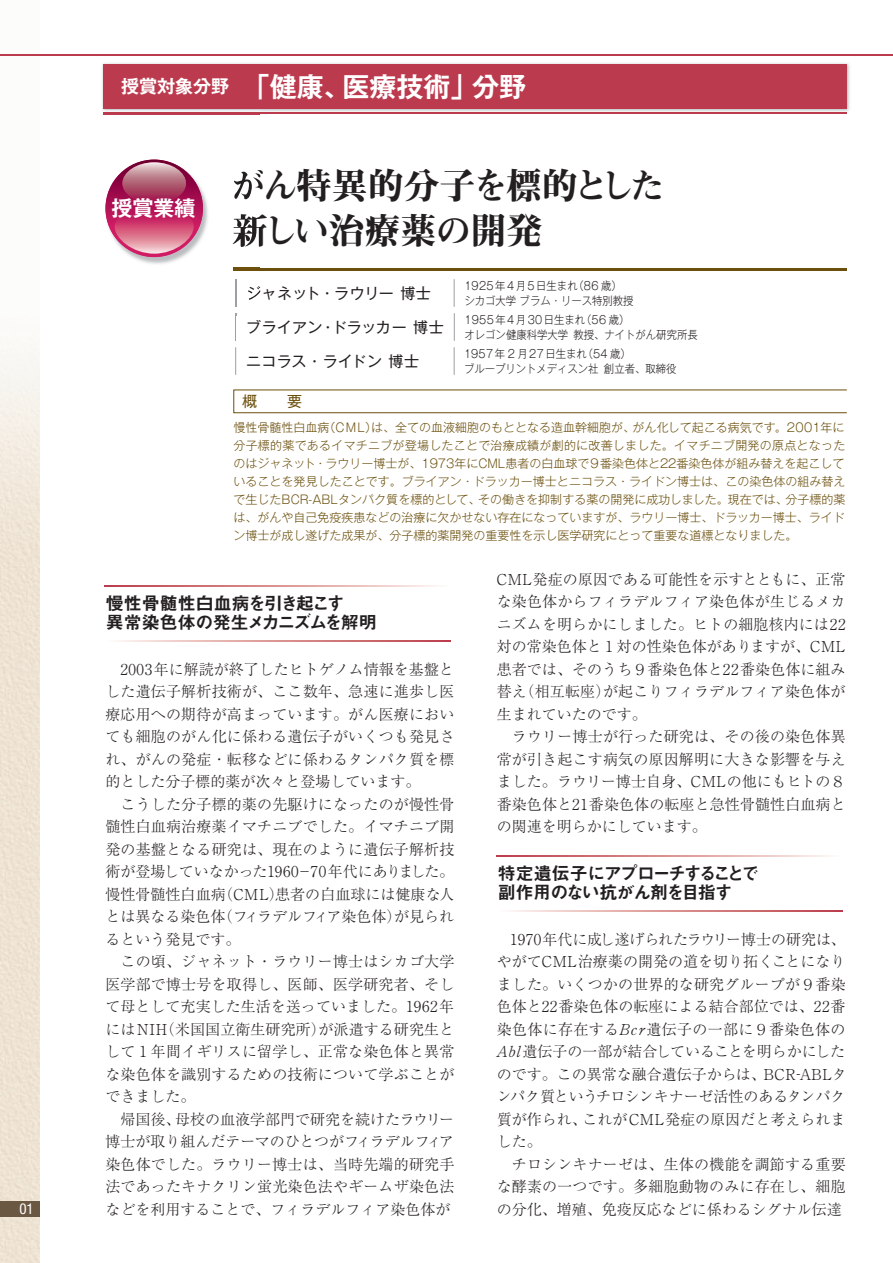
<style>
.page{position:relative;width:893px;height:1263px;background:#fff}
.page>*{position:absolute;margin:0;border:0;box-sizing:border-box;transform-origin:0 0}
.t1{font:36px/45px "Midashi Min Pro MA31";letter-spacing:-.03em;color:#231f20}
.t2{font:700 27px "Gothic MB101 Pro De";color:#fff}
.t3{font:700 21px "Gothic MB101 Pro De";color:#fff}
.t4{font:18px/19.5px "Midashi Go Pro MB31";letter-spacing:-.03em;color:#231f20}
.t5{font:18px/19.5px "Midashi Go Pro MB31";letter-spacing:-.065em;color:#231f20}
.t6{font:300 15px/22.5px "Ryumin Pro";letter-spacing:.005em;color:#231f20}
.t7{font:15px "Gothic MB101 Pro";letter-spacing:.015em;color:#231f20}
.t8{font:15px "Gothic MB101 Pro";color:#6b4f0c}
.t9{font:condensed 15px "Helvetica Neue";color:#fff}
.t10{font:300 12px/18px "Gothic MB101 Pro";color:#6b4f0c;text-align:justify}
.t11{font:300 11.25px/15px "Gothic MB101 Pro";color:#231f20;scale:.92 1}
.s1{font-size:18px}
</style>
<div class="page">
<img style="left:0;top:341px;width:39px;height:922px">
<img style="left:102px;top:63px;width:748px;height:51px">
<div style="left:103px;top:64px;width:743px;height:44px;background:#bc3a4e"></div>
<hr style="left:103px;top:113px;width:743px;height:1px;background:#bc3a4e">
<hr style="left:0;top:54px;width:893px;height:2px;background:#bc3a4e">
<div style="left:0;top:1201px;width:39px;height:16px;background:#6a5842"></div>
<hr style="left:234px;top:268px;width:613px;height:3px;background:#6b4f0c">
<svg style="left:454px;top:313px;width:1px;height:28px"></svg>
<svg style="left:454px;top:347px;width:1px;height:28px"></svg>
<svg style="left:454px;top:279px;width:1px;height:28px"></svg>
<svg style="left:235px;top:347px;width:1px;height:28px"></svg>
<svg style="left:105px;top:585px;width:331px;height:1px"></svg>
<svg style="left:120px;top:640px;width:330px;height:1px"></svg>
<svg style="left:497px;top:855px;width:331px;height:1px"></svg>
<svg style="left:512px;top:910px;width:330px;height:1px"></svg>
<img style="left:132px;top:159px;width:128px;height:157px">
<img style="left:102px;top:111px;width:158px;height:4px">
<img style="left:103px;top:113px;width:157px;height:1px">
<img style="left:234px;top:169px;width:26px;height:33px">
<img style="left:233px;top:214px;width:27px;height:33px">
<img style="left:234px;top:268px;width:26px;height:3px">
<img style="left:248px;top:286px;width:12px;height:14px">
<svg style="left:235px;top:313px;width:1px;height:28px"></svg>
<svg style="left:235px;top:279px;width:1px;height:28px"></svg>
<svg style="left:105px;top:160px;width:98px;height:97px"></svg>
<img style="left:115px;top:212px;width:79px;height:42px">
<p class="t9" style="left:19px;top:1200px;width:16px">01</p>
<h2 class="t2" style="left:121px;top:64px;width:407px"><span class="s1">授賞対象分野</span>　「健康、医療技術」分野</h2>
<h3 class="t3" style="left:112px;top:190px;width:85px">授賞業績</h3>
<h1 class="t1" style="left:230px;top:160px;width:437px">がん特異的分子を標的とした新しい治療薬の開発</h1>
<p class="t7" style="left:246px;top:281px;width:186px">ジャネット・ラウリー 博士</p>
<p class="t11" style="left:464px;top:276px;width:185px">1925年4月5日生まれ（86 歳）シカゴ大学 ブラム・リース特別教授</p>
<p class="t7" style="left:246px;top:315px;width:199px">ブライアン・ドラッカー 博士</p>
<p class="t11" style="left:465px;top:310px;width:255px">1955年4月30日生まれ（56 歳）<br>オレゴン健康科学大学教授、ナイトがん研究所長</p>
<p class="t7" style="left:246px;top:349px;width:174px">ニコラス・ライドン 博士</p>
<p class="t11" style="left:464px;top:345px;width:232px">1957年 2 月27日生まれ（54 歳）<br>ブループリントメディスン社創立者、取締役</p>
<p class="t8" style="left:242px;top:389px;width:61px">概　　要</p>
<p class="t10" style="left:233px;top:416px;width:614px">慢性骨髄性白血病（CML）は、全ての血液細胞のもととなる造血幹細胞が、がん化して起こる病気です。2001年に分子標的薬であるイマチニブが登場したことで治療成績が劇的に改善しました。イマチニブ開発の原点となったのはジャネット・ラウリー博士が、1973年にCML患者の白血球で9番染色体と22番染色体が組み替えを起こしていることを発見したことです。ブライアン・ドラッカー博士とニコラス・ライドン博士は、この染色体の組み替えで生じたBCR-ABLタンパク質を標的として、その働きを抑制する薬の開発に成功しました。現在では、分子標的薬は、がんや自己免疫疾患などの治療に欠かせない存在になっていますが、ラウリー博士、ドラッカー博士、ライドン博士が成し遂げた成果が、分子標的薬開発の重要性を示し医学研究にとって重要な道標となりました。</p>
<p class="t4" style="left:106px;top:591px;width:273px">慢性骨髄性白血病を引き起こす<br>異常染色体の発生メカニズムを解明</p>
<p class="t6" style="left:105px;top:657px;width:350px;text-indent:15px">2003年に解読が終了したヒトゲノム情報を基盤とした遺伝子解析技術が、ここ数年、急速に進歩し医療応用への期待が高まっています。がん医療においても細胞のがん化に係わる遺伝子がいくつも発見され、がんの発症・転移などに係わるタンパク質を標的とした分子標的薬が次々と登場しています。<br>　こうした分子標的薬の先駆けになったのが慢性骨髄性白血病治療薬イマチニブでした。イマチニブ開発の基盤となる研究は、現在のように遺伝子解析技術が登場していなかった1960－70年代にありました。慢性骨髄性白血病（CML）患者の白血球には健康な人とは異なる染色体（フィラデルフィア染色体）が見られるという発見です。<br>　この頃、ジャネット・ラウリー博士はシカゴ大学医学部で博士号を取得し、医師、医学研究者、そして母として充実した生活を送っていました。1962年にはNIH（米国国立衛生研究所）が派遣する研究生として１年間イギリスに留学し、正常な染色体と異常な染色体を識別するための技術について学ぶことができました。<br>　帰国後、母校の血液学部門で研究を続けたラウリー博士が取り組んだテーマのひとつがフィラデルフィア染色体でした。ラウリー博士は、当時先端的研究手法であったキナクリン蛍光染色法やギームザ染色法などを利用することで、フィラデルフィア染色体が</p>
<p class="t6" style="left:497px;top:567px;width:350px">CML発症の原因である可能性を示すとともに、正常な染色体からフィラデルフィア染色体が生じるメカニズムを明らかにしました。ヒトの細胞核内には22対の常染色体と１対の性染色体がありますが、CML患者では、そのうち９番染色体と22番染色体に組み替え（相互転座）が起こりフィラデルフィア染色体が生まれていたのです。<br>　ラウリー博士が行った研究は、その後の染色体異常が引き起こす病気の原因解明に大きな影響を与えました。ラウリー博士自身、CMLの他にもヒトの８番染色体と21番染色体の転座と急性骨髄性白血病との関連を明らかにしています。</p>
<p class="t5" style="left:498px;top:861px;width:263px">特定遺伝子にアプローチすることで副作用のない抗がん剤を目指す</p>
<p class="t6" style="left:497px;top:927px;width:352px;text-indent:14px">1970年代に成し遂げられたラウリー博士の研究は、やがてCML治療薬の開発の道を切り拓くことになりました。いくつかの世界的な研究グループが９番染色体と22番染色体の転座による結合部位では、22番染色体に存在するBcr遺伝子の一部に９番染色体の<br>Abl遺伝子の一部が結合していることを明らかにしたのです。この異常な融合遺伝子からは、BCR-ABLタンパク質というチロシンキナーゼ活性のあるタンパク質が作られ、これがCML発症の原因だと考えられました。<br>　チロシンキナーゼは、生体の機能を調節する重要な酵素の一つです。多細胞動物のみに存在し、細胞の分化、増殖、免疫反応などに係わるシグナル伝達</p>
</div>
